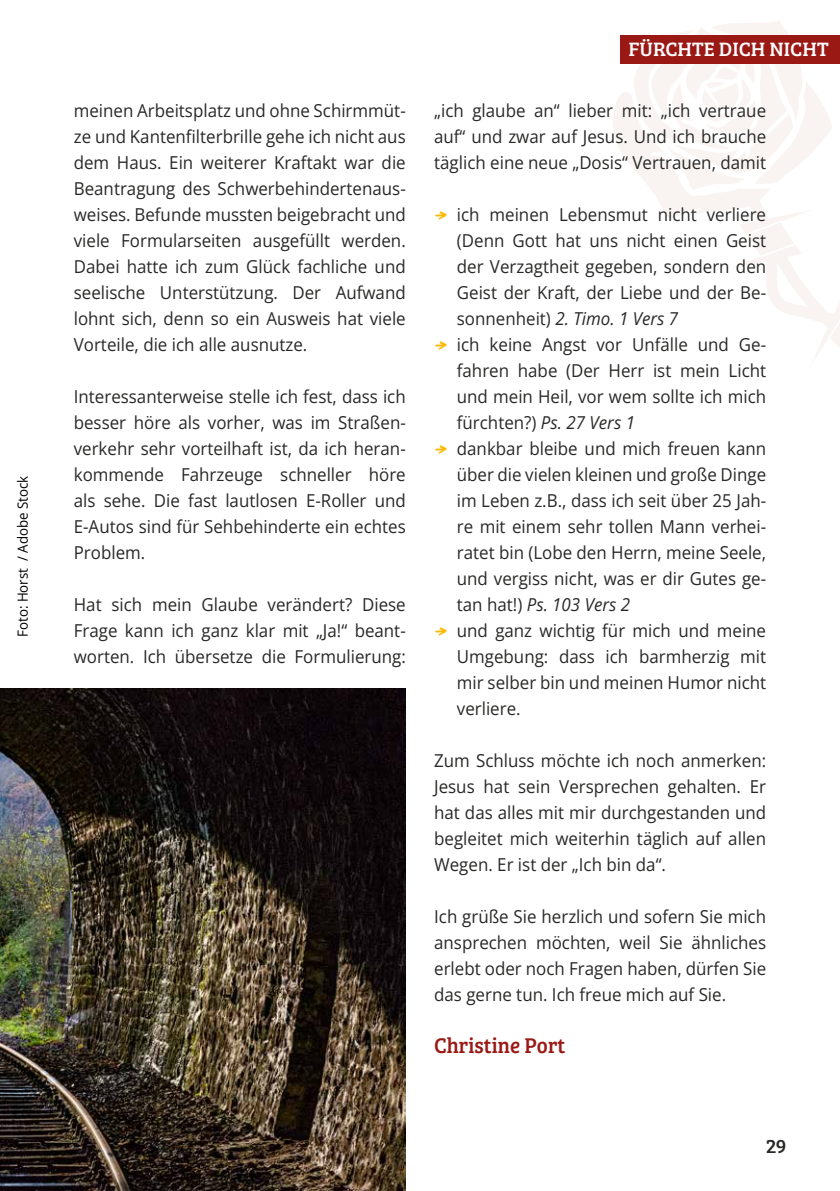
<style>
.page{position:relative;width:840px;height:1191px;background:#fff}
.page>*{position:absolute;margin:0;border:0;box-sizing:border-box;transform-origin:0 0}
.t1{font:22px "Bree Serif";color:#9a1915;scale:.95 1}
.t2{font:20px "Bree Serif";color:#fff}
.t3{font:20px "Bree Serif";color:#282827}
.t4{font:17.8px/26px "Open Sans";color:#282827;text-align:justify;scale:.95 1}
.t5{font:14px "Open Sans";color:#000;scale:.95 1}
.s1{font-family:"Mission Script";font-size:26px;color:#fbba00}
.s2{font-style:italic}
</style>
<div class="page">
<svg style="left:613px;top:21px;width:219px;height:196px;fill:#f9f5f2"></svg>
<svg style="left:728px;top:190px;width:111px;height:171px"></svg>
<img style="left:0;top:689px;width:405px;height:502px">
<div style="left:619px;top:35px;width:220px;height:28px;background:#9a1915"></div>
<p class="t5" style="left:13px;top:637px;width:171px;rotate:-90deg">Foto: Horst / Adobe Stock</p>
<p class="t4" style="left:74px;top:97px;width:351px">meinen Arbeitsplatz und ohne Schirmmüt&shy;ze und Kantenfilterbrille gehe ich nicht aus dem Haus. Ein weiterer Kraftakt war die Beantragung des Schwerbehindertenaus&shy;weises. Befunde mussten beigebracht und viele Formularseiten ausgefüllt werden.<br>Dabei hatte ich zum Glück fachliche und seelische Unterstützung. Der Aufwand lohnt sich, denn so ein Ausweis hat viele Vorteile, die ich alle ausnutze.</p>
<p class="t4" style="left:74px;top:383px;width:351px">Interessanterweise stelle ich fest, dass ich besser höre als vorher, was im Straßen&shy;verkehr sehr vorteilhaft ist, da ich heran&shy;kommende Fahrzeuge schneller höre als sehe. Die fast lautlosen E-Roller und E-Autos sind für Sehbehinderte ein echtes Problem.</p>
<p class="t4" style="left:74px;top:591px;width:351px">Hat sich mein Glaube verändert? Diese Frage kann ich ganz klar mit „Ja!“ beant&shy;worten. Ich übersetze die Formulierung:</p>
<p class="t2" style="left:628px;top:34px;width:201px">FÜRCHTE DICH NICHT</p>
<p class="t4" style="left:434px;top:97px;width:351px">„ich glaube an“ lieber mit: „ich vertraue auf“ und zwar auf Jesus. Und ich brauche täglich eine neue „Dosis“ Vertrauen, damit</p>
<p class="t4" style="left:456px;top:201px;width:327px;text-indent:-23px"><span class="s1">→</span> ich meinen Lebensmut nicht verliere (Denn Gott hat uns nicht einen Geist der Verzagtheit gegeben, sondern den Geist der Kraft, der Liebe und der Be&shy;sonnenheit) <span class="s2">2. Timo. 1 Vers 7</span></p>
<p class="t4" style="left:456px;top:331px;width:327px;text-indent:-23px"><span class="s1">→</span> ich keine Angst vor Unfälle und Ge&shy;fahren habe (Der Herr ist mein Licht und mein Heil, vor wem sollte ich mich fürchten?) <span class="s2">Ps. 27 Vers 1</span></p>
<p class="t4" style="left:456px;top:435px;width:327px;text-indent:-23px"><span class="s1">→</span> dankbar bleibe und mich freuen kann über die vielen kleinen und große Dinge im Leben z.B., dass ich seit über 25 Jah&shy;re mit einem sehr tollen Mann verhei&shy;ratet bin (Lobe den Herrn, meine Seele, und vergiss nicht, was er dir Gutes ge&shy;tan hat!) <span class="s2">Ps. 103 Vers 2</span></p>
<p class="t4" style="left:456px;top:617px;width:327px;text-indent:-23px"><span class="s1">→</span> und ganz wichtig für mich und meine Umgebung: dass ich barmherzig mit mir selber bin und meinen Humor nicht verliere.</p>
<p class="t4" style="left:434px;top:747px;width:351px">Zum Schluss möchte ich noch anmerken:<br>Jesus hat sein Versprechen gehalten. Er hat das alles mit mir durchgestanden und begleitet mich weiterhin täglich auf allen Wegen. Er ist der „Ich bin da“.</p>
<p class="t4" style="left:434px;top:903px;width:351px">Ich grüße Sie herzlich und sofern Sie mich ansprechen möchten, weil Sie ähnliches erlebt oder noch Fragen haben, dürfen Sie das gerne tun. Ich freue mich auf Sie.</p>
<p class="t1" style="left:434px;top:1029px;width:140px">Christine Port</p>
<p class="t3" style="left:765px;top:1131px;width:22px">29</p>
</div>
